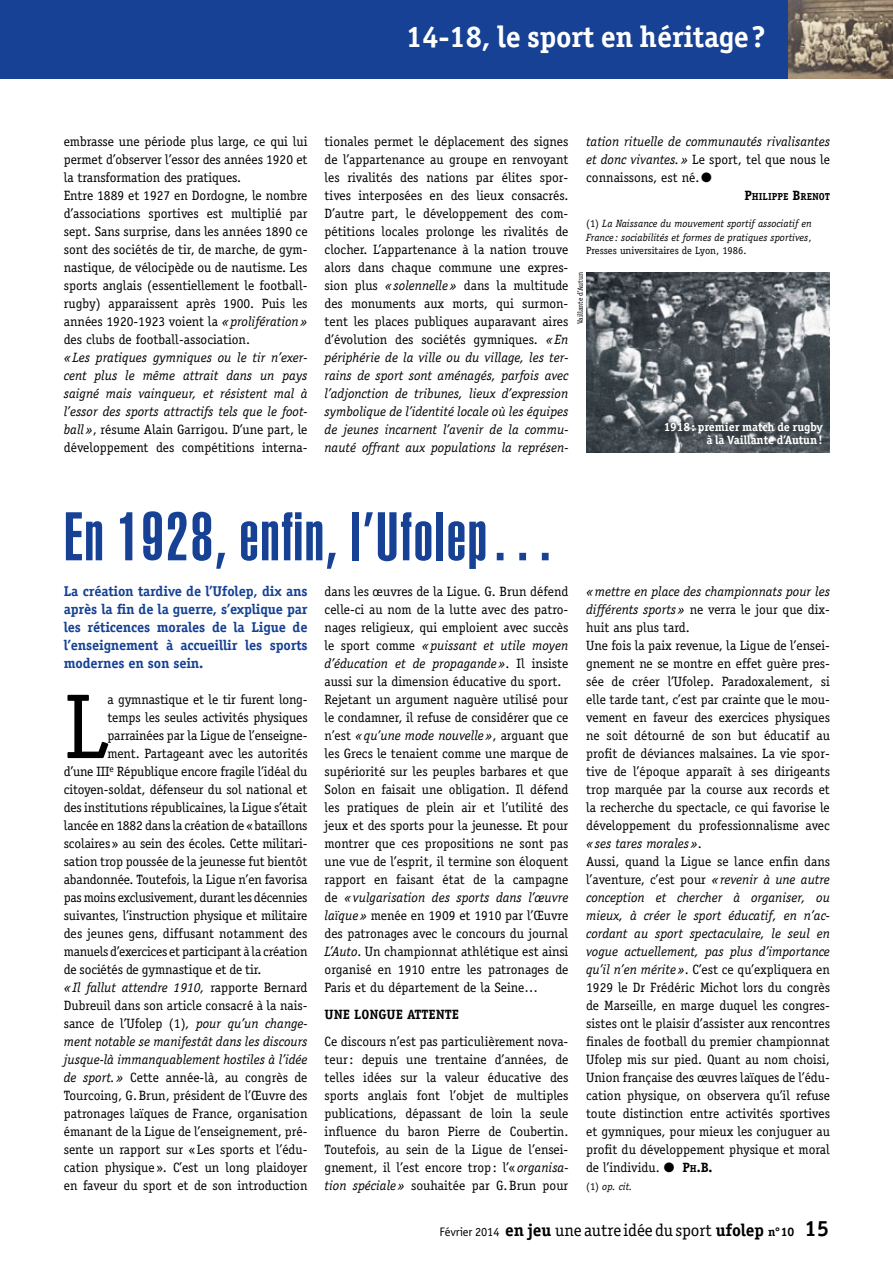
<style>
.page{position:relative;width:893px;height:1263px;background:#fff}
.page>*{position:absolute;margin:0;border:0;box-sizing:border-box;transform-origin:0 0}
.t1{font:92.4px "Officina Serif";color:#000}
.t2{font:900 extra-condensed 67.5px "Helvetica";letter-spacing:.03em;color:#164194}
.t3{font:700 30px "Officina Serif";letter-spacing:-.01em;color:#fff}
.t4{font:17.25px "Officina Serif";letter-spacing:-.005em;color:#000}
.t5{font:700 14.25px/18px "Officina Serif";letter-spacing:-.01em;color:#164194;text-align:justify}
.t6{font:13.5px/18px "Officina Serif";color:#000}
.t7{font:italic 13.5px/18px "Officina Serif";color:#000;text-align:justify}
.t8{font:13.5px "Officina Serif";letter-spacing:-.02em;color:#000}
.t9{font:700 13.5px "Officina Serif";color:#000}
.t10{font:700 12px/13.5px "Officina Serif";letter-spacing:-.005em;color:#fff;text-align:right}
.t11{font:italic 10.5px/13.5px "Officina Serif";color:#000;text-align:justify}
.t12{font:700 10.2px "Officina Serif";color:#000}
.t13{font:7.5px "Officina Serif";letter-spacing:-.005em;color:#000}
.s1{font-style:italic}
.s2{font-style:normal}
.s3{font-size:13.5px}
.s4{font-weight:700}
.s5{font-weight:700;font-size:10.2px}
.s6{font-family:"Officina Sans";font-size:12.3px}
.s7{font-weight:700;font-size:12.3px}
.s8{font-weight:700;font-size:22.2px}
</style>
<div class="page">
<div style="left:0;top:0;width:893px;height:79px;background:#164194"></div>
<img style="left:789px;top:0;width:104px;height:79px">
<img style="left:587px;top:272px;width:242px;height:180px">
<h3 class="t3" style="left:406px;top:18px;width:361px">14-18, le sport en héritage?</h3>
<p class="t6" style="left:64px;top:132px;width:245px">embrasse une période plus large, ce qui lui permet d’observer l’essor des années 1920 et la transformation des pratiques.<br>Entre 1889 et 1927 en Dordogne, le nombre d’associations sportives est multiplié par sept. Sans surprise, dans les années 1890 ce sont des sociétés de tir, de marche, de gym&shy;nastique, de vélocipède ou de nautisme. Les sports anglais (essentiellement le football&shy;rugby) apparaissent après 1900. Puis les années 1920-1923 voient la <span class="s1">«prolifération» </span>des clubs de football-association.</p>
<p class="t7" style="left:64px;top:348px;width:245px">«Les pratiques gymniques ou le tir n’exer&shy;cent plus le même attrait dans un pays saigné mais vainqueur, et résistent mal à l’essor des sports attractifs tels que le foot&shy;ball»<span class="s2">, résume Alain Garrigou. D’une part, le développement des compétitions interna-</span></p>
<p class="t6" style="left:325px;top:132px;width:245px;text-align:justify">tionales permet le déplacement des signes de l’appartenance au groupe en renvoyant les rivalités des nations par élites spor&shy;tives interposées en des lieux consacrés.<br>D’autre part, le développement des com&shy;pétitions locales prolonge les rivalités de clocher. L’appartenance à la nation trouve alors dans chaque commune une expres&shy;sion plus <span class="s1">«solennelle»</span> dans la multitude des monuments aux morts, qui surmon&shy;tent les places publiques auparavant aires d’évolution des sociétés gymniques. <span class="s1">«En périphérie de la ville ou du village, les ter&shy;rains de sport sont aménagés, parfois avec l’adjonction de tribunes, lieux d’expression symbolique de l’identité locale où les équipes de jeunes incarnent l’avenir de la commu&shy;nauté offrant aux populations la représen-</span></p>
<p class="t7" style="left:586px;top:133px;width:245px">tation rituelle de communautés rivalisantes et donc vivantes.» <span class="s2">Le sport, tel que nous le connaissons, est né.</span>●</p>
<p class="t12" style="left:744px;top:190px;width:87px"><span class="s3">P</span>HILIPPE <span class="s3">B</span>RENOT</p>
<p class="t11" style="left:586px;top:217px;width:227px"><span class="s2">(1)</span> La Naissance du mouvement sportif associatif en France : sociabilités et formes de pratiques sportives<span class="s2">, Presses universitaires de Lyon, 1986.</span></p>
<p class="t13" style="left:576px;top:324px;width:54px;rotate:-90deg">Vaillante d’Autun</p>
<p class="t10" style="left:664px;top:420px;width:161px">1918: premier match de rugby à la Vaillante d’Autun!</p>
<h2 class="t2" style="left:64px;top:498px;width:494px">En 1928, enfin, l’Ufolep…</h2>
<p class="t5" style="left:64px;top:582px;width:245px">La création tardive de l’Ufolep, dix ans après la fin de la guerre, s’explique par les réticences morales de la Ligue de l’enseignement à accueillir les sports modernes en son sein.</p>
<h1 class="t1" style="left:64px;top:673px;width:46px">L</h1>
<p class="t6" style="left:107px;top:690px;width:202px">a gymnastique et le tir furent long-</p>
<p class="t6" style="left:107px;top:708px;width:202px">temps les seules activités physiques</p>
<p class="t6" style="left:107px;top:726px;width:202px">parrainées par la Ligue de l’enseigne-</p>
<p class="t6" style="left:107px;top:744px;width:202px">ment. Partageant avec les autorités</p>
<p class="t6" style="left:64px;top:762px;width:245px">d’une III<sup>e</sup> République encore fragile l’idéal du</p>
<p class="t6" style="left:64px;top:780px;width:245px">citoyen-soldat, défenseur du sol national et</p>
<p class="t6" style="left:64px;top:798px;width:245px">des institutions républicaines, la Ligue s’était</p>
<p class="t6" style="left:64px;top:816px;width:245px">lancée en 1882 dans la création de «bataillons</p>
<p class="t6" style="left:64px;top:834px;width:245px">scolaires» au sein des écoles. Cette militari-</p>
<p class="t6" style="left:64px;top:852px;width:245px">sation trop poussée de la jeunesse fut bientôt</p>
<p class="t6" style="left:64px;top:870px;width:245px">abandonnée. Toutefois, la Ligue n’en favorisa</p>
<p class="t8" style="left:64px;top:889px;width:245px">pas moins exclusivement, durant les décennies</p>
<p class="t6" style="left:64px;top:906px;width:245px">suivantes, l’instruction physique et militaire</p>
<p class="t6" style="left:64px;top:924px;width:245px">des jeunes gens, diffusant notamment des</p>
<p class="t8" style="left:64px;top:943px;width:245px">manuels d’exercices et participant à la création</p>
<p class="t6" style="left:64px;top:960px;width:199px">de sociétés de gymnastique et de tir.</p>
<p class="t7" style="left:64px;top:978px;width:245px">«Il fallut attendre 1910, <span class="s2">rapporte Bernard</span></p>
<p class="t6" style="left:64px;top:996px;width:245px">Dubreuil dans son article consacré à la nais-</p>
<p class="t6" style="left:64px;top:1014px;width:245px">sance de l’Ufolep (1)<span class="s1">, pour qu’un change-</span></p>
<p class="t7" style="left:64px;top:1032px;width:245px">ment notable se manifestât dans les discours</p>
<p class="t7" style="left:64px;top:1050px;width:245px">jusque-là immanquablement hostiles à l’idée</p>
<p class="t6" style="left:64px;top:1068px;width:245px"><span class="s1">de sport.»</span> Cette année-là, au congrès de</p>
<p class="t6" style="left:64px;top:1086px;width:245px">Tourcoing, G.Brun, président de l’Œuvre des</p>
<p class="t6" style="left:64px;top:1104px;width:245px">patronages laïques de France, organisation</p>
<p class="t6" style="left:64px;top:1122px;width:245px">émanant de la Ligue de l’enseignement, pré-</p>
<p class="t6" style="left:64px;top:1140px;width:245px">sente un rapport sur « Les sports et l’édu-</p>
<p class="t6" style="left:64px;top:1158px;width:245px">cation physique ». C’est un long plaidoyer</p>
<p class="t6" style="left:64px;top:1176px;width:245px">en faveur du sport et de son introduction</p>
<p class="t6" style="left:325px;top:582px;width:245px">dans les œuvres de la Ligue. G. Brun défend celle-ci au nom de la lutte avec des patro&shy;nages religieux, qui emploient avec succès le sport comme <span class="s1">«puissant et utile moyen d’éducation et de propagande»</span>. Il insiste aussi sur la dimension éducative du sport.<br>Rejetant un argument naguère utilisé pour le condamner, il refuse de considérer que ce n’est <span class="s1">«qu’une mode nouvelle»</span>, arguant que les Grecs le tenaient comme une marque de supériorité sur les peuples barbares et que Solon en faisait une obligation. Il défend les pratiques de plein air et l’utilité des jeux et des sports pour la jeunesse. Et pour montrer que ces propositions ne sont pas une vue de l’esprit, il termine son éloquent rapport en faisant état de la campagne de <span class="s1">«vulgarisation des sports dans l’œuvre laïque»</span> menée en 1909 et 1910 par l’Œuvre des patronages avec le concours du journal <span class="s1">L’Auto</span>. Un championnat athlétique est ainsi organisé en 1910 entre les patronages de Paris et du département de la Seine…</p>
<p class="t9" style="left:325px;top:1006px;width:135px">Une longue attente</p>
<p class="t6" style="left:325px;top:1032px;width:245px;text-align:justify">Ce discours n’est pas particulièrement nova&shy;teur: depuis une trentaine d’années, de telles idées sur la valeur éducative des sports anglais font l’objet de multiples publications, dépassant de loin la seule influence du baron Pierre de Coubertin.<br>Toutefois, au sein de la Ligue de l’ensei&shy;gnement, il l’est encore trop: l’« <span class="s1">organisa&shy;tion spéciale»</span> souhaitée par G.Brun pour</p>
<p class="t6" style="left:586px;top:582px;width:245px"><span class="s1">«mettre en place des championnats pour les différents sports»</span> ne verra le jour que dix&shy;huit ans plus tard.<br>Une fois la paix revenue, la Ligue de l’ensei&shy;gnement ne se montre en effet guère pres&shy;sée de créer l’Ufolep. Paradoxalement, si elle tarde tant, c’est par crainte que le mou&shy;vement en faveur des exercices physiques ne soit détourné de son but éducatif au profit de déviances malsaines. La vie spor&shy;tive de l’époque apparaît à ses dirigeants trop marquée par la course aux records et la recherche du spectacle, ce qui favorise le développement du professionnalisme avec <span class="s1">«ses tares morales»</span>.<br>Aussi, quand la Ligue se lance enfin dans l’aventure, c’est pour <span class="s1">«revenir à une autre conception et chercher à organiser, ou mieux, à créer le sport éducatif, en n’ac&shy;cordant au sport spectaculaire, le seul en vogue actuellement, pas plus d’importance qu’il n’en mérite»</span>. C’est ce qu’expliquera en 1929 le Dr Frédéric Michot lors du congrès de Marseille, en marge duquel les congres&shy;sistes ont le plaisir d’assister aux rencontres finales de football du premier championnat Ufolep mis sur pied. Quant au nom choisi, Union française des œuvres laïques de l’édu&shy;cation physique, on observera qu’il refuse toute distinction entre activités sportives et gymniques, pour mieux les conjuguer au profit du développement physique et moral de l’individu. ● <span class="s4">P</span><span class="s5">H</span><span class="s4">.B.</span></p>
<p class="t11" style="left:586px;top:1180px;width:48px"><span class="s2">(1)</span> op. cit.</p>
<p class="t4" style="left:440px;top:1220px;width:391px"><span class="s6">Février 2014</span> <span class="s4">en jeu</span> une autre idée du sport <span class="s4">ufolep</span> <span class="s7">n°10</span> <span class="s8">15</span></p>
</div>
